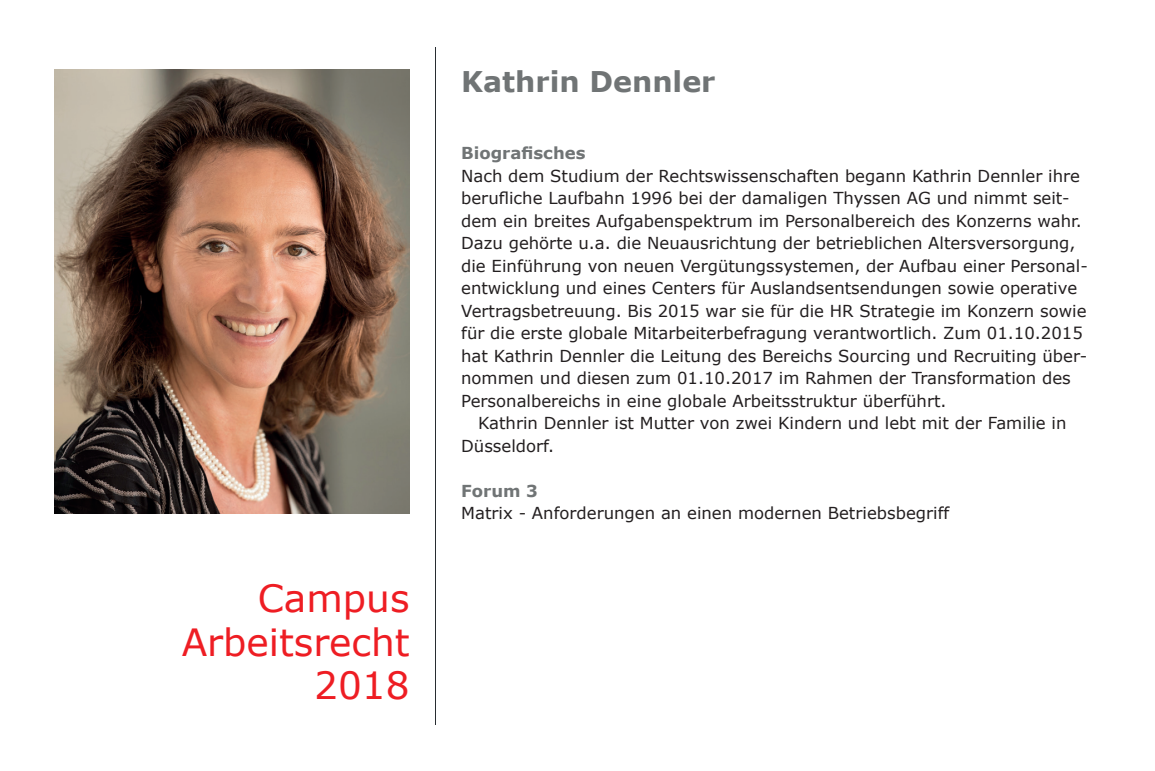
<style>
.page{position:relative;width:1155px;height:771px;background:#fff}
.page>*{position:absolute;margin:0;border:0;box-sizing:border-box;transform-origin:0 0}
.t1{font:37.5px/43.5px "Verdana";color:#ee1d23;text-align:right}
.t2{font:700 28.5px "Verdana";color:#707475}
.t3{font:16.5px/22.5px "Verdana";color:#231f20}
.t4{font:700 16.5px "Verdana";color:#707475}
</style>
<div class="page">
<hr style="left:435px;top:47px;width:1px;height:677px;background:#282d31">
<img style="left:54px;top:69px;width:355px;height:445px">
<h1 class="t1" style="left:182px;top:577px;width:229px">Campus<br>Arbeitsrecht<br>2018</h1>
<h2 class="t2" style="left:461px;top:63px;width:256px">Kathrin Dennler</h2>
<p class="t4" style="left:461px;top:143px;width:126px">Biografisches</p>
<p class="t3" style="left:461px;top:165px;width:628px">Nach dem Studium der Rechtswissenschaften begann Kathrin Dennler ihre berufliche Laufbahn 1996 bei der damaligen Thyssen AG und nimmt seit&shy;dem ein breites Aufgabenspektrum im Personalbereich des Konzerns wahr.<br>Dazu gehörte u.a. die Neuausrichtung der betrieblichen Altersversorgung, die Einführung von neuen Vergütungssystemen, der Aufbau einer Personal&shy;entwicklung und eines Centers für Auslandsentsendungen sowie operative Vertragsbetreuung. Bis 2015 war sie für die HR Strategie im Konzern sowie für die erste globale Mitarbeiterbefragung verantwortlich. Zum 01.10.2015 hat Kathrin Dennler die Leitung des Bereichs Sourcing und Recruiting über&shy;nommen und diesen zum 01.10.2017 im Rahmen der Transformation des Personalbereichs in eine globale Arbeitsstruktur überführt.</p>
<p class="t3" style="left:461px;top:412px;width:607px;text-indent:17px">Kathrin Dennler ist Mutter von zwei Kindern und lebt mit der Familie in<br>Düsseldorf.</p>
<p class="t4" style="left:461px;top:480px;width:78px">Forum 3</p>
<p class="t3" style="left:461px;top:502px;width:490px">Matrix - Anforderungen an einen modernen Betriebsbegriff</p>
</div>
